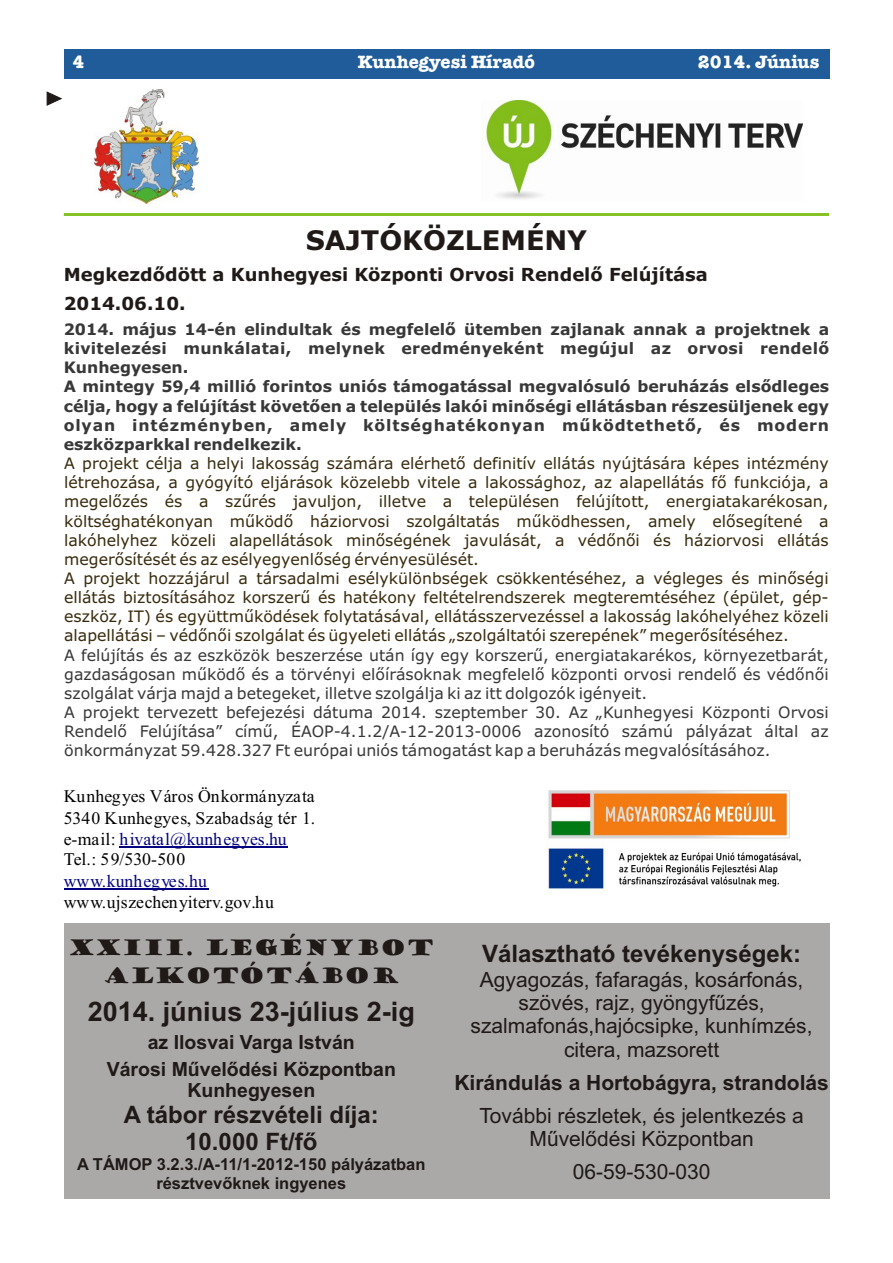
<style>
.page{position:relative;width:893px;height:1263px;background:#fff}
.page>*{position:absolute;margin:0;border:0;box-sizing:border-box;transform-origin:0 0}
.t1{font:700 27px "Arial";color:#1f1a17}
.t2{font:700 27px "Verdana";color:#1f1a17}
.t3{font:700 24px/26.8px "Arial";color:#1f1a17;text-align:center}
.t4{font:21px/23.4px "Arial";color:#1f1a17;text-align:center}
.t5{font:700 21px "Arial";color:#1f1a17}
.t6{font:21px/28.8px "Goudy Stout CE";color:#1f1a17;text-align:center}
.t7{font:700 19.5px/26.1px "Arial";color:#1f1a17;text-align:center}
.t8{font:700 18px/28.5px "Verdana";color:#1f1a17}
.t9{font:700 18px "Memorandum";color:#fff}
.t10{font:17.7px/21.1px "Times New Roman";color:#000}
.t11{font:17.7px "Times New Roman";color:#000080}
.t12{font:700 16.5px/18.5px "Arial";color:#1f1a17;text-align:center}
.t13{font:15.75px/19.2px "Verdana";color:#382b0d}
.t14{font:15.75px/19.2px "Verdana";color:#383838}
.t15{font:700 15.75px/19.2px "Verdana";color:#383838}
.s1{color:#000080}
</style>
<div class="page">
<div style="left:64px;top:923px;width:765px;height:276px;background:#aba8a8"></div>
<div style="left:64px;top:49px;width:765px;height:30px;background:#1f5c99"></div>
<svg style="left:47px;top:92px;width:15px;height:14px"></svg>
<img style="left:94px;top:89px;width:105px;height:114px">
<img style="left:482px;top:100px;width:321px;height:100px">
<hr style="left:64px;top:213px;width:765px;height:3px;background:#85c226">
<hr style="left:120px;top:846px;width:168px;height:2px;background:#000080">
<hr style="left:64px;top:888px;width:144px;height:1px;background:#000080">
<img style="left:546px;top:790px;width:255px;height:99px">
<p class="t9" style="left:72px;top:51px;width:13px">4</p>
<p class="t9" style="left:358px;top:51px;width:178px">Kunhegyesi Híradó</p>
<p class="t9" style="left:698px;top:51px;width:123px">2014. Június</p>
<h1 class="t2" style="left:306px;top:230px;width:283px">SAJTÓKÖZLEMÉNY</h1>
<p class="t8" style="left:64px;top:262px;width:646px">Megkezdõdött a Kunhegyesi Központi Orvosi Rendelõ Felújítása<br>2014.06.10.</p>
<p class="t15" style="left:64px;top:321px;width:767px">2014. május 14-én elindultak és megfelelõ ütemben zajlanak annak a projektnek a kivitelezési munkálatai, melynek eredményeként megújul az orvosi rendelõ Kunhegyesen.<br>A mintegy 59,4 millió forintos uniós támogatással megvalósuló beruházás elsõdleges célja, hogy a felújítást követõen a település lakói minõségi ellátásban részesüljenek egy olyan intézményben, amely költséghatékonyan mûködtethetõ, és modern eszközparkkal rendelkezik.</p>
<p class="t13" style="left:64px;top:455px;width:766px">A projekt célja a helyi lakosság számára elérhetõ definitív ellátás nyújtására képes intézmény létrehozása, a gyógyító eljárások közelebb vitele a lakossághoz, az alapellátás fõ funkciója, a megelõzés és a szûrés javuljon, illetve a településen felújított, energiatakarékosan, költséghatékonyan mûködõ háziorvosi szolgáltatás mûködhessen, amely elõsegítené a lakóhelyhez közeli alapellátások minõségének javulását, a védõnõi és háziorvosi ellátás megerõsítését és az esélyegyenlõség érvényesülését.<br>A projekt hozzájárul a társadalmi esélykülönbségek csökkentéséhez, a végleges és minõségi ellátás biztosításához korszerû és hatékony feltételrendszerek megteremtéséhez (épület, gép&shy;eszköz, IT) és együttmûködések folytatásával, ellátásszervezéssel a lakosság lakóhelyéhez közeli alapellátási – védõnõi szolgálat és ügyeleti ellátás „szolgáltatói szerepének” megerõsítéséhez.</p>
<p class="t14" style="left:64px;top:646px;width:766px">A felújítás és az eszközök beszerzése után így egy korszerû, energiatakarékos, környezetbarát, gazdaságosan mûködõ és a törvényi elõírásoknak megfelelõ központi orvosi rendelõ és védõnõi szolgálat várja majd a betegeket, illetve szolgálja ki az itt dolgozók igényeit.<br>A projekt tervezett befejezési dátuma 2014. szeptember 30. Az „Kunhegyesi Központi Orvosi Rendelõ Felújítása” címû, ÉAOP-4.1.2/A-12-2013-0006 azonosító számú pályázat által az önkormányzat 59.428.327 Ft európai uniós támogatást kap a beruházás megvalósításához.</p>
<p class="t10" style="left:64px;top:787px;width:253px">Kunhegyes Város Önkormányzata<br>5340 Kunhegyes, Szabadság tér 1. e-mail: <span class="s1">hivatal@kunhegyes.hu<br></span>Tel.: 59/530-500</p>
<p class="t11" style="left:64px;top:875px;width:145px">www.kunhegyes.hu</p>
<p class="t10" style="left:64px;top:894px;width:212px">www.ujszechenyiterv.gov.hu</p>
<h3 class="t6" style="left:68px;top:933px;width:367px">XXIII. LEGÉNYBOT<br>ALKOTÓTÁBOR</h3>
<h1 class="t1" style="left:88px;top:1002px;width:329px">2014. június 23-július 2-ig</h1>
<p class="t7" style="left:107px;top:1031px;width:291px">az Ilosvai Varga István<br>Városi Mûvelõdési Központban</p>
<p class="t7" style="left:187px;top:1079px;width:129px">Kunhegyesen</p>
<h2 class="t3" style="left:124px;top:1103px;width:257px">A tábor részvételi díja:<br>10.000 Ft/fõ</h2>
<p class="t12" style="left:77px;top:1156px;width:350px">A TÁMOP 3.2.3./A-11/1-2012-150 pályázatban résztvevõknek ingyenes</p>
<h2 class="t3" style="left:482px;top:943px;width:320px">Választható tevékenységek:</h2>
<h3 class="t4" style="left:471px;top:969px;width:343px">Agyagozás, fafaragás, kosárfonás, szövés, rajz, gyöngyfûzés, szalmafonás,hajócsipke, kunhímzés, citera, mazsorett</h3>
<h3 class="t5" style="left:454px;top:1074px;width:376px">Kirándulás a Hortobágyra, strandolás</h3>
<h3 class="t4" style="left:479px;top:1105px;width:326px">További részletek, és jelentkezés a<br>Mûvelõdési Központban</h3>
<h3 class="t4" style="left:573px;top:1162px;width:139px">06-59-530-030</h3>
</div>
